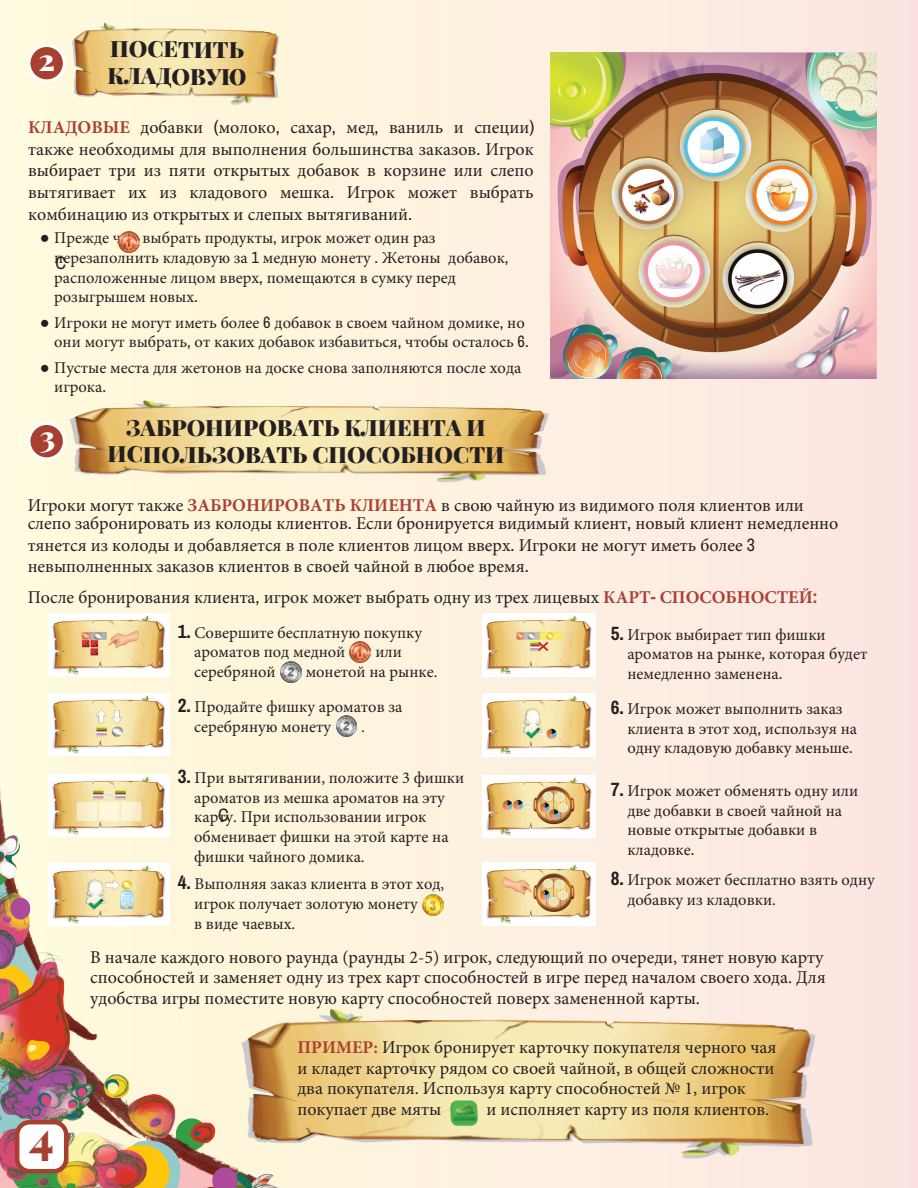
<style>
.page{position:relative;width:918px;height:1188px;background:#fff}
.page>*{position:absolute;margin:0;border:0;box-sizing:border-box;transform-origin:0 0}
.t1{font:900 45px "Playfair Display";color:#a84032}
.t2{font:900 30px "Playfair Display";color:#fff}
.t3{font:900 22.5px/27px "Playfair Display";letter-spacing:-.005em;color:#231f20}
.t4{font:18px/21.6px "Minion Pro";color:#231f20}
.t5{font:18px "Archivo Narrow";color:#231f20}
.t6{font:16.5px/19.8px "Minion Pro";color:#231f20}
.s1{font-weight:700;color:#a94033}
.s2{font-family:"Archivo Narrow"}
.s3{font-family:"Arial"}
.s4{font-family:"Archivo Narrow";font-weight:700;color:#a94033}
.s5{font-family:"Archivo Narrow";font-weight:700;font-size:19.2px}
</style>
<div class="page">
<div style="left:0;top:0;width:918px;height:1188px;background:linear-gradient(to right,#fffcdc,#fbe5e2)"></div>
<img style="left:0;top:762px;width:303px;height:426px">
<img style="left:46px;top:6px;width:258px;height:111px">
<div style="left:29px;top:45px;width:35px;height:36px;background:#a84032;border-radius:50%"></div>
<div style="left:27px;top:44px;width:39px;height:38px;border:3px solid #fff;border-radius:50%"></div>
<div style="left:17px;top:1122px;width:49px;height:49px;background:#fff;border-radius:13px"></div>
<div style="left:15px;top:1120px;width:53px;height:53px;border:4px solid #a84032;border-radius:13px"></div>
<img style="left:551px;top:53px;width:325px;height:325px">
<img style="left:119px;top:232px;width:21px;height:21px">
<img style="left:8px;top:384px;width:596px;height:111px">
<div style="left:29px;top:423px;width:35px;height:36px;background:#a84032;border-radius:50%"></div>
<div style="left:27px;top:422px;width:39px;height:38px;border:3px solid #fff;border-radius:50%"></div>
<img style="left:49px;top:614px;width:121px;height:62px">
<img style="left:49px;top:693px;width:121px;height:63px">
<img style="left:49px;top:774px;width:121px;height:63px">
<img style="left:49px;top:863px;width:121px;height:63px">
<img style="left:482px;top:614px;width:113px;height:62px">
<img style="left:482px;top:694px;width:113px;height:62px">
<img style="left:483px;top:775px;width:113px;height:63px">
<img style="left:483px;top:863px;width:113px;height:62px">
<img style="left:350px;top:641px;width:21px;height:21px">
<img style="left:281px;top:661px;width:20px;height:21px">
<img style="left:336px;top:715px;width:21px;height:21px">
<img style="left:423px;top:895px;width:20px;height:20px">
<img style="left:168px;top:978px;width:714px;height:201px">
<img style="left:447px;top:1098px;width:33px;height:32px">
<h2 class="t2" style="left:38px;top:36px;width:18px">2</h2>
<p class="t3" style="left:108px;top:34px;width:141px">ПОСЕТИТЬ<br>КЛАДОВУЮ</p>
<p class="t4" style="left:28px;top:117px;width:508px;text-align:justify"><span class="s1">КЛАДОВЫЕ</span> добавки <span class="s2">(</span>молоко<span class="s2">,</span> сахар<span class="s2">,</span> мед<span class="s2">,</span> ваниль и специи<span class="s2">) </span>также необходимы для выполнения большинства заказов<span class="s2">.</span> Игрок выбирает три из пяти открытых добавок в корзине или слепо вытягивает их из кладового мешка<span class="s2">.</span> Игрок может выбрать комбинацию из открытых и слепых вытягиваний<span class="s2">.</span></p>
<p class="t5" style="left:56px;top:251px;width:11px">C</p>
<p class="t6" style="left:54px;top:228px;width:456px;text-indent:-15px"><span class="s3">●</span> Прежде чем выбрать продукты<span class="s2">,</span> игрок может один раз перезаполнить кладовую за <span class="s2">1</span> медную монету <span class="s2">.</span> Жетоны добавок<span class="s2">, </span>расположенные лицом вверх<span class="s2">,</span> помещаются в сумку перед розыгрышем новых<span class="s2">.</span></p>
<p class="t6" style="left:40px;top:313px;width:491px;text-align:right"><span class="s3">●</span> Игроки не могут иметь более <span class="s2">6</span> добавок в своем чайном домике<span class="s2">,</span> но они могут выбрать<span class="s2">,</span> от каких добавок избавиться<span class="s2">,</span> чтобы осталось <span class="s2">6.</span></p>
<p class="t6" style="left:54px;top:358px;width:469px;text-indent:-15px"><span class="s3">●</span> Пустые места для жетонов на доске снова заполняются после хода игрока<span class="s2">.</span></p>
<h2 class="t2" style="left:40px;top:413px;width:17px">3</h2>
<p class="t3" style="left:108px;top:412px;width:398px;text-align:center">ЗАБРОНИРОВАТЬ КЛИЕНТА И<br>ИСПОЛЬЗОВАТЬ СПОСОБНОСТИ</p>
<p class="t4" style="left:28px;top:496px;width:812px;line-height:18.5px">Игроки могут также <span class="s1">ЗАБРОНИРОВАТЬ КЛИЕНТА</span> в свою чайную из видимого поля клиентов или слепо забронировать из колоды клиентов<span class="s2">.</span> Если бронируется видимый клиент<span class="s2">,</span> новый клиент немедленно</p>
<p class="t4" style="left:28px;top:534px;width:729px">тянется из колоды и добавляется в поле клиентов лицом вверх<span class="s2">.</span> Игроки не могут иметь более <span class="s2">3 </span>невыполненных заказов клиентов в своей чайной в любое время<span class="s2">.</span></p>
<p class="t4" style="left:28px;top:586px;width:792px">После бронирования клиента<span class="s2">,</span> игрок может выбрать одну из трех лицевых <span class="s1">КАРТ</span><span class="s4">-</span> <span class="s1">СПОСОБНОСТЕЙ</span><span class="s4">:</span></p>
<p class="t6" style="left:194px;top:623px;width:229px;text-indent:-17px"><span class="s5">1.</span> Совершите бесплатную покупку ароматов под медной</p>
<p class="t6" style="left:375px;top:642px;width:28px">или</p>
<p class="t6" style="left:194px;top:662px;width:83px">серебряной</p>
<p class="t6" style="left:306px;top:662px;width:133px">монетой на рынке.</p>
<p class="t6" style="left:194px;top:697px;width:210px;text-indent:-17px"><span class="s5">2.</span> Продайте фишку ароматов за серебряную монету</p>
<p class="t6" style="left:361px;top:717px;width:5px">.</p>
<p class="t6" style="left:194px;top:768px;width:271px;text-indent:-17px"><span class="s5">3.</span> При вытягивании, положите 3 фишки ароматов из мешка ароматов на эту карту. При использовании игрок обменивает фишки на этой карте на фишки чайного домика.</p>
<p class="t6" style="left:194px;top:874px;width:252px;text-indent:-17px"><span class="s5">4.</span> Выполняя заказ клиента в этот ход, игрок получает золотую монету<br>в виде чаевых.</p>
<p class="t5" style="left:218px;top:804px;width:11px">C</p>
<p class="t6" style="left:627px;top:625px;width:241px;text-indent:-17px"><span class="s5">5.</span> Игрок выбирает тип фишки ароматов на рынке<span class="s2">,</span> которая будет немедленно заменена<span class="s2">.</span></p>
<p class="t6" style="left:627px;top:699px;width:231px;text-indent:-17px"><span class="s5">6.</span> Игрок может выполнить заказ клиента в этот ход<span class="s2">,</span> используя на одну кладовую добавку меньше<span class="s2">.</span></p>
<p class="t6" style="left:627px;top:781px;width:232px;text-indent:-17px"><span class="s5">7.</span> Игрок может обменять одну или две добавки в своей чайной на новые открытые добавки в кладовке<span class="s2">.</span></p>
<p class="t6" style="left:627px;top:870px;width:249px;text-indent:-17px"><span class="s5">8.</span> Игрок может бесплатно взять одну добавку из кладовки.</p>
<h1 class="t1" style="left:29px;top:1101px;width:26px">4</h1>
<p class="t4" style="left:90px;top:947px;width:737px;line-height:20.5px">В начале каждого нового раунда (раунды 2-5) игрок, следующий по очереди, тянет новую карту способностей и заменяет одну из трех карт способностей в игре перед началом своего хода. Для удобства игры поместите новую карту способностей поверх замененной карты.</p>
<p class="t4" style="left:297px;top:1037px;width:481px;line-height:20.5px"><span class="s1">ПРИМЕР:</span> Игрок бронирует карточку покупателя черного чая и кладет карточку рядом со своей чайной, в общей сложности два покупателя. Используя карту способностей № 1, игрок покупает две мяты</p>
<p class="t4" style="left:486px;top:1098px;width:284px">и исполняет карту из поля клиентов.</p>
</div>
